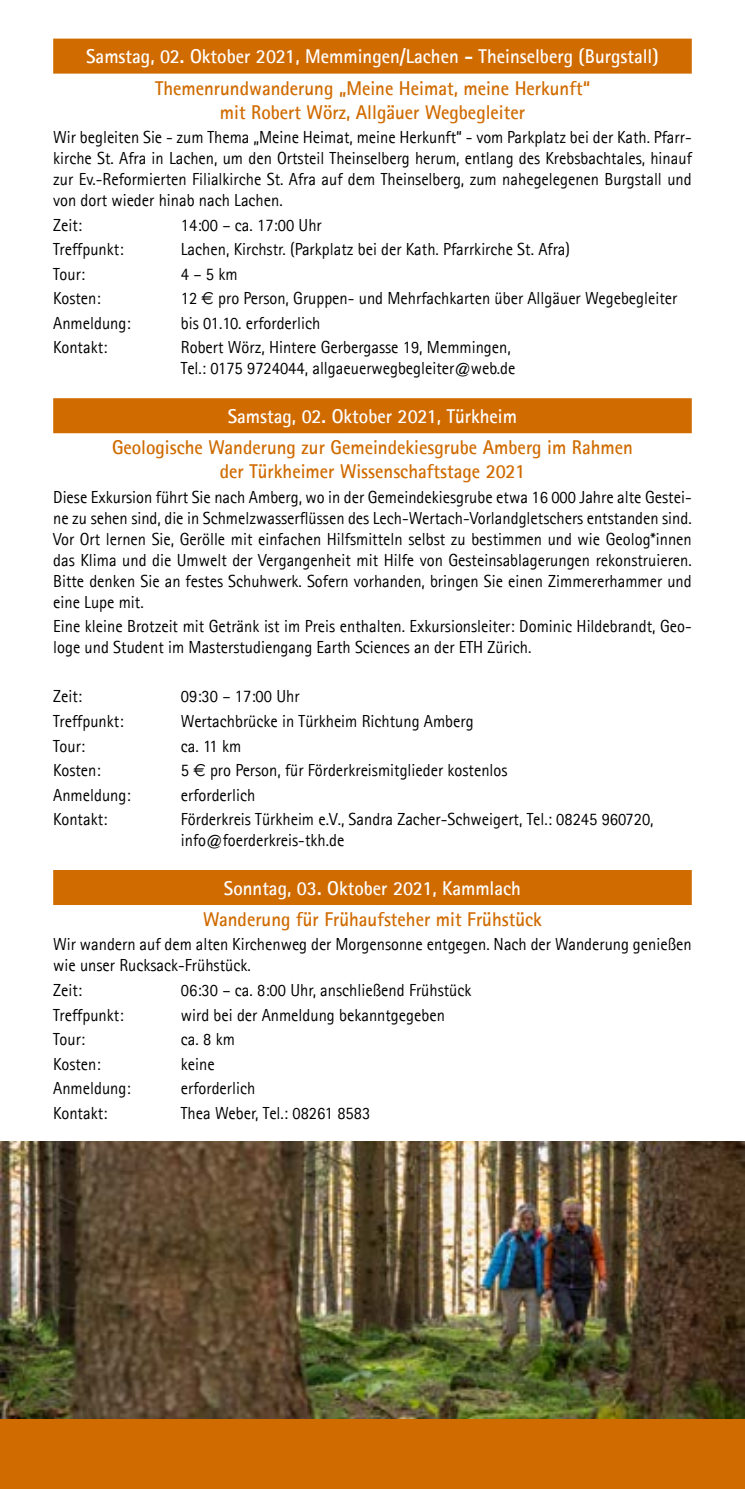
<style>
.page{position:relative;width:745px;height:1489px;background:#fff}
.page>*{position:absolute;margin:0;border:0;box-sizing:border-box;transform-origin:0 0}
.Überschrift_2{font:700 20px/24px "Rotis Sans Serif";color:#d06b00;text-align:center;scale:.94 1}
.Überschrift{font:700 20px "Rotis Sans Serif";color:#fff;scale:.94 1}
.Text{font:17.5px/21px "Rotis Sans Serif";color:#000;text-align:justify;scale:.94 1}
.Daten{font:17.5px/21px "Rotis Sans Serif";color:#000;scale:.94 1}
.s1{font-family:"Euro Sans"}
</style>
<div class="page">
<div style="left:0;top:1417px;width:744px;height:71px;background:#d06b00"></div>
<div style="left:53px;top:39px;width:638px;height:35px;background:#d06b00"></div>
<div style="left:53px;top:398px;width:638px;height:35px;background:#d06b00"></div>
<div style="left:53px;top:870px;width:638px;height:35px;background:#d06b00"></div>
<img style="left:0;top:1141px;width:744px;height:276px">
<h1 class="Überschrift" style="left:86px;top:48px;width:610px">Samstag, 02. Oktober 2021, Memmingen/Lachen - Theinselberg (Burgstall)</h1>
<h2 class="Überschrift_2" style="left:155px;top:77px;width:464px">Themenrundwanderung „Meine Heimat, meine Herkunft“ mit Robert Wörz, Allgäuer Wegbegleiter</h2>
<p class="Text" style="left:53px;top:128px;width:680px">Wir begleiten Sie - zum Thema „Meine Heimat, meine Herkunft“ - vom Parkplatz bei der Kath. Pfarr&shy;kirche St. Afra in Lachen, um den Ortsteil Theinselberg herum, entlang des Krebsbachtales, hinauf zur Ev.-Reformierten Filialkirche St. Afra auf dem Theinselberg, zum nahegelegenen Burgstall und von dort wieder hinab nach Lachen.</p>
<p class="Daten" style="left:53px;top:215px;width:32px">Zeit:</p>
<p class="Daten" style="left:181px;top:215px;width:151px">14:00 – ca. 17:00 Uhr</p>
<p class="Daten" style="left:53px;top:240px;width:76px">Treffpunkt:</p>
<p class="Daten" style="left:181px;top:240px;width:415px">Lachen, Kirchstr. (Parkplatz bei der Kath. Pfarrkirche St. Afra)</p>
<p class="Daten" style="left:53px;top:265px;width:36px">Tour:</p>
<p class="Daten" style="left:181px;top:265px;width:62px">4 – 5 km</p>
<p class="Daten" style="left:53px;top:289px;width:52px">Kosten:</p>
<p class="Daten" style="left:181px;top:289px;width:529px">12 <span class="s1">€</span> pro Person, Gruppen- und Mehrfachkarten über Allgäuer Wegebegleiter</p>
<p class="Daten" style="left:53px;top:314px;width:84px">Anmeldung:</p>
<p class="Daten" style="left:181px;top:314px;width:150px">bis 01.10. erforderlich</p>
<p class="Daten" style="left:53px;top:338px;width:59px">Kontakt:</p>
<p class="Daten" style="left:181px;top:338px;width:357px">Robert Wörz, Hintere Gerbergasse 19, Memmingen,<br>Tel.: 0175 9724044, allgaeuerwegbegleiter@web.de</p>
<h1 class="Überschrift" style="left:228px;top:407px;width:309px">Samstag, 02. Oktober 2021, Türkheim</h1>
<h2 class="Überschrift_2" style="left:112px;top:437px;width:555px">Geologische Wanderung zur Gemeindekiesgrube Amberg im Rahmen der Türkheimer Wissenschaftstage 2021</h2>
<p class="Text" style="left:53px;top:487px;width:680px">Diese Exkursion führt Sie nach Amberg, wo in der Gemeindekiesgrube etwa 16 000 Jahre alte Gestei&shy;ne zu sehen sind, die in Schmelzwasserflüssen des Lech-Wertach-Vorlandgletschers entstanden sind.<br>Vor Ort lernen Sie, Gerölle mit einfachen Hilfsmitteln selbst zu bestimmen und wie Geolog*innen das Klima und die Umwelt der Vergangenheit mit Hilfe von Gesteinsablagerungen rekonstruieren.<br>Bitte denken Sie an festes Schuhwerk. Sofern vorhanden, bringen Sie einen Zimmererhammer und eine Lupe mit.</p>
<p class="Text" style="left:53px;top:617px;width:680px">Eine kleine Brotzeit mit Getränk ist im Preis enthalten. Exkursionsleiter: Dominic Hildebrandt, Geo&shy;loge und Student im Masterstudiengang Earth Sciences an der ETH Zürich.</p>
<p class="Daten" style="left:53px;top:687px;width:32px">Zeit:</p>
<p class="Daten" style="left:181px;top:687px;width:128px">09:30 – 17:00 Uhr</p>
<p class="Daten" style="left:53px;top:711px;width:76px">Treffpunkt:</p>
<p class="Daten" style="left:181px;top:711px;width:313px">Wertachbrücke in Türkheim Richtung Amberg</p>
<p class="Daten" style="left:53px;top:736px;width:36px">Tour:</p>
<p class="Daten" style="left:181px;top:736px;width:66px">ca. 11 km</p>
<p class="Daten" style="left:53px;top:761px;width:52px">Kosten:</p>
<p class="Daten" style="left:181px;top:761px;width:349px">5 <span class="s1">€</span> pro Person, für Förderkreismitglieder kostenlos</p>
<p class="Daten" style="left:53px;top:785px;width:84px">Anmeldung:</p>
<p class="Daten" style="left:181px;top:785px;width:81px">erforderlich</p>
<p class="Daten" style="left:53px;top:810px;width:59px">Kontakt:</p>
<p class="Daten" style="left:181px;top:810px;width:504px">Förderkreis Türkheim e.V., Sandra Zacher-Schweigert, Tel.: 08245 960720, info@foerderkreis-tkh.de</p>
<h1 class="Überschrift" style="left:224px;top:879px;width:317px">Sonntag, 03. Oktober 2021, Kammlach</h1>
<h2 class="Überschrift_2" style="left:203px;top:908px;width:362px">Wanderung für Frühaufsteher mit Frühstück</h2>
<p class="Text" style="left:53px;top:935px;width:680px">Wir wandern auf dem alten Kirchenweg der Morgensonne entgegen. Nach der Wanderung genießen wie unser Rucksack-Frühstück.</p>
<p class="Daten" style="left:53px;top:980px;width:32px">Zeit:</p>
<p class="Daten" style="left:181px;top:980px;width:310px">06:30 – ca. 8:00 Uhr, anschließend Frühstück</p>
<p class="Daten" style="left:53px;top:1005px;width:76px">Treffpunkt:</p>
<p class="Daten" style="left:181px;top:1005px;width:282px">wird bei der Anmeldung bekanntgegeben</p>
<p class="Daten" style="left:53px;top:1029px;width:36px">Tour:</p>
<p class="Daten" style="left:181px;top:1029px;width:59px">ca. 8 km</p>
<p class="Daten" style="left:53px;top:1054px;width:52px">Kosten:</p>
<p class="Daten" style="left:181px;top:1054px;width:37px">keine</p>
<p class="Daten" style="left:53px;top:1079px;width:84px">Anmeldung:</p>
<p class="Daten" style="left:181px;top:1079px;width:81px">erforderlich</p>
<p class="Daten" style="left:53px;top:1103px;width:59px">Kontakt:</p>
<p class="Daten" style="left:181px;top:1103px;width:203px">Thea Weber, Tel.: 08261 8583</p>
</div>
